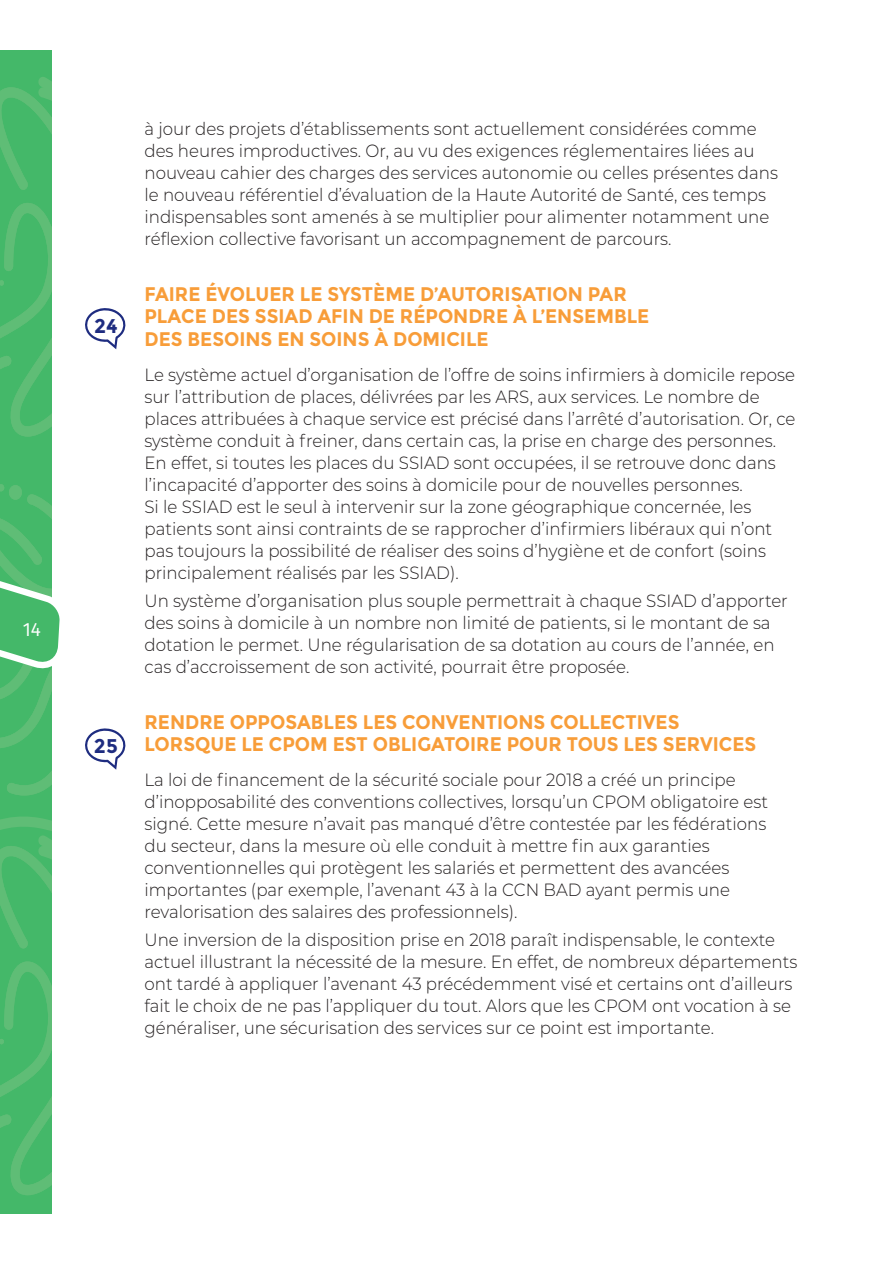
<style>
.page{position:relative;width:893px;height:1263px;background:#fff}
.page>*{position:absolute;margin:0;border:0;box-sizing:border-box;transform-origin:0 0}
.t1{font:700 19.8px "Montserrat";color:#1e2c80}
.t2{font:700 19.65px/22.5px "Montserrat";color:#f89d39;scale:.94 1}
.t3{font:19.05px "Fira Sans";color:#fff}
.t4{font:300 17.7px/22px "Montserrat";color:#231f20;scale:.94 1}
</style>
<div class="page">
<div style="left:0;top:50px;width:52px;height:1163px;background:#44b869"></div>
<svg style="left:0;top:77px;width:52px;height:360px"></svg>
<svg style="left:0;top:484px;width:60px;height:711px"></svg>
<svg style="left:85px;top:308px;width:41px;height:41px"></svg>
<svg style="left:85px;top:728px;width:41px;height:42px"></svg>
<p class="t3" style="left:23px;top:615px;width:20px">14</p>
<p class="t1" style="left:94px;top:314px;width:25px">24</p>
<p class="t1" style="left:94px;top:735px;width:25px">25</p>
<p class="t4" style="left:144px;top:117px;width:676px">à jour des projets d’établissements sont actuellement considérées comme des heures improductives. Or, au vu des exigences réglementaires liées au nouveau cahier des charges des services autonomie ou celles présentes dans le nouveau référentiel d’évaluation de la Haute Autorité de Santé, ces temps indispensables sont amenés à se multiplier pour alimenter notamment une réflexion collective favorisant un accompagnement de parcours.</p>
<p class="t2" style="left:144px;top:283px;width:539px">FAIRE ÉVOLUER LE SYSTÈME D’AUTORISATION PAR<br>PLACE DES SSIAD AFIN DE RÉPONDRE À L’ENSEMBLE<br>DES BESOINS EN SOINS À DOMICILE</p>
<p class="t4" style="left:144px;top:363px;width:694px">Le système actuel d’organisation de l’offre de soins infirmiers à domicile repose sur l’attribution de places, délivrées par les ARS, aux services. Le nombre de places attribuées à chaque service est précisé dans l’arrêté d’autorisation. Or, ce système conduit à freiner, dans certain cas, la prise en charge des personnes.<br>En effet, si toutes les places du SSIAD sont occupées, il se retrouve donc dans l’incapacité d’apporter des soins à domicile pour de nouvelles personnes.<br>Si le SSIAD est le seul à intervenir sur la zone géographique concernée, les patients sont ainsi contraints de se rapprocher d’infirmiers libéraux qui n’ont pas toujours la possibilité de réaliser des soins d’hygiène et de confort (soins principalement réalisés par les SSIAD).</p>
<p class="t4" style="left:144px;top:589px;width:686px">Un système d’organisation plus souple permettrait à chaque SSIAD d’apporter des soins à domicile à un nombre non limité de patients, si le montant de sa dotation le permet. Une régularisation de sa dotation au cours de l’année, en cas d’accroissement de son activité, pourrait être proposée.</p>
<p class="t2" style="left:144px;top:711px;width:652px">RENDRE OPPOSABLES LES CONVENTIONS COLLECTIVES<br>LORSQUE LE CPOM EST OBLIGATOIRE POUR TOUS LES SERVICES</p>
<p class="t4" style="left:144px;top:768px;width:665px">La loi de financement de la sécurité sociale pour 2018 a créé un principe d’inopposabilité des conventions collectives, lorsqu’un CPOM obligatoire est signé. Cette mesure n’avait pas manqué d’être contestée par les fédérations du secteur, dans la mesure où elle conduit à mettre fin aux garanties conventionnelles qui protègent les salariés et permettent des avancées importantes (par exemple, l’avenant 43 à la CCN BAD ayant permis une revalorisation des salaires des professionnels).</p>
<p class="t4" style="left:144px;top:928px;width:696px">Une inversion de la disposition prise en 2018 paraît indispensable, le contexte actuel illustrant la nécessité de la mesure. En effet, de nombreux départements ont tardé à appliquer l’avenant 43 précédemment visé et certains ont d’ailleurs fait le choix de ne pas l’appliquer du tout. Alors que les CPOM ont vocation à se généraliser, une sécurisation des services sur ce point est importante.</p>
</div>
